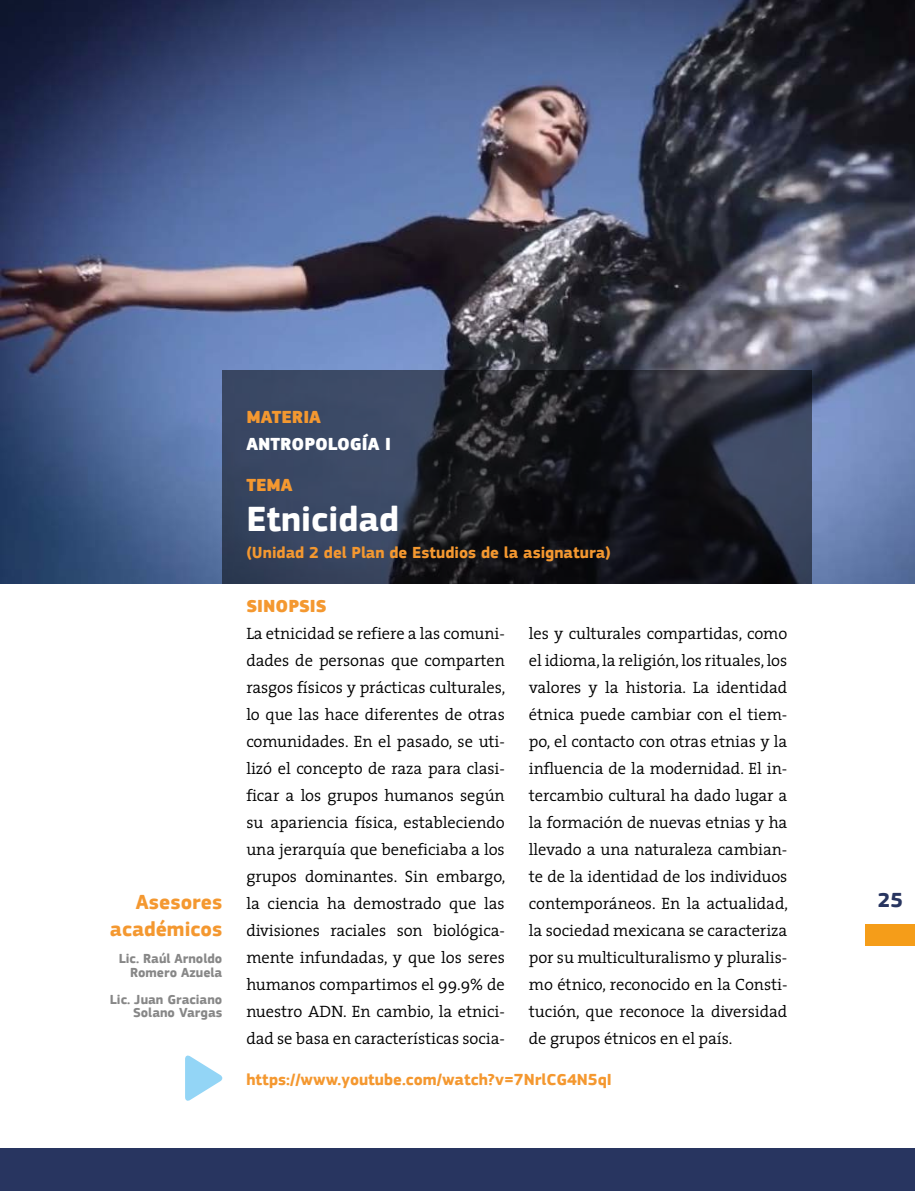
<style>
.page{position:relative;width:915px;height:1191px;background:#fff}
.page>*{position:absolute;margin:0;border:0;box-sizing:border-box;transform-origin:0 0}
.t1{font:700 36px "PF Square Sans Pro";color:#fff}
.t2{font:700 21px/27px "PF Square Sans Pro";color:#f49830;text-align:right}
.t3{font:700 21px "PF Square Sans Pro";color:#283560}
.t4{font:900 18px "PF Square Sans Pro";color:#f49830}
.t5{font:900 18px "PF Square Sans Pro";color:#fff}
.t6{font:300 16.5px/27px "The Serif";letter-spacing:-.005em;color:#000;text-align:justify}
.t7{font:700 16.5px "PF Square Sans Pro";color:#f49830}
.t8{font:700 13.5px/13.5px "PF Square Sans Pro";color:#878787;text-align:right}
</style>
<div class="page">
<hr style="left:0;top:1147px;width:1px;height:44px;background:#283560">
<div style="left:1px;top:1147px;width:913px;height:44px;background:#283560"></div>
<div style="left:865px;top:924px;width:49px;height:21px;background:#f59d19"></div>
<img style="left:0;top:0;width:914px;height:583px">
<svg style="left:222px;top:370px;width:589px;height:213px;background:#242a38"></svg>
<svg style="left:185px;top:1055px;width:38px;height:46px"></svg>
<p class="t2" style="left:110px;top:889px;width:114px">Asesores académicos</p>
<p class="t8" style="left:119px;top:952px;width:105px">Lic. Raúl Arnoldo<br>Romero Azuela</p>
<p class="t8" style="left:110px;top:993px;width:114px">Lic. Juan Graciano<br>Solano Vargas</p>
<p class="t4" style="left:246px;top:406px;width:76px">MATERIA</p>
<p class="t5" style="left:246px;top:433px;width:146px">ANTROPOLOGÍA I</p>
<p class="t4" style="left:246px;top:473px;width:48px">TEMA</p>
<h1 class="t1" style="left:246px;top:498px;width:154px">Etnicidad</h1>
<p class="t7" style="left:246px;top:543px;width:366px">(Unidad 2 del Plan de Estudios de la asignatura)</p>
<p class="t4" style="left:246px;top:595px;width:82px">SINOPSIS</p>
<p class="t6" style="left:246px;top:619px;width:260px">La etnicidad se refiere a las comuni&shy;dades de personas que comparten rasgos físicos y prácticas culturales, lo que las hace diferentes de otras comunidades. En el pasado, se uti&shy;lizó el concepto de raza para clasi&shy;ficar a los grupos humanos según su apariencia física, estableciendo una jerarquía que beneficiaba a los grupos dominantes. Sin embargo, la ciencia ha demostrado que las divisiones raciales son biológica&shy;mente infundadas, y que los seres humanos compartimos el 99.9% de nuestro ADN. En cambio, la etnici&shy;dad se basa en características socia-</p>
<p class="t6" style="left:528px;top:619px;width:260px">les y culturales compartidas, como el idioma, la religión, los rituales, los valores y la historia. La identidad étnica puede cambiar con el tiem&shy;po, el contacto con otras etnias y la influencia de la modernidad. El in&shy;tercambio cultural ha dado lugar a la formación de nuevas etnias y ha llevado a una naturaleza cambian&shy;te de la identidad de los individuos contemporáneos. En la actualidad, la sociedad mexicana se caracteriza por su multiculturalismo y pluralis&shy;mo étnico, reconocido en la Consti&shy;tución, que reconoce la diversidad de grupos étnicos en el país.</p>
<p class="t7" style="left:246px;top:1069px;width:367px">https://www.youtube.com/watch?v=7NrlCG4N5qI</p>
<p class="t3" style="left:877px;top:887px;width:27px">25</p>
</div>
